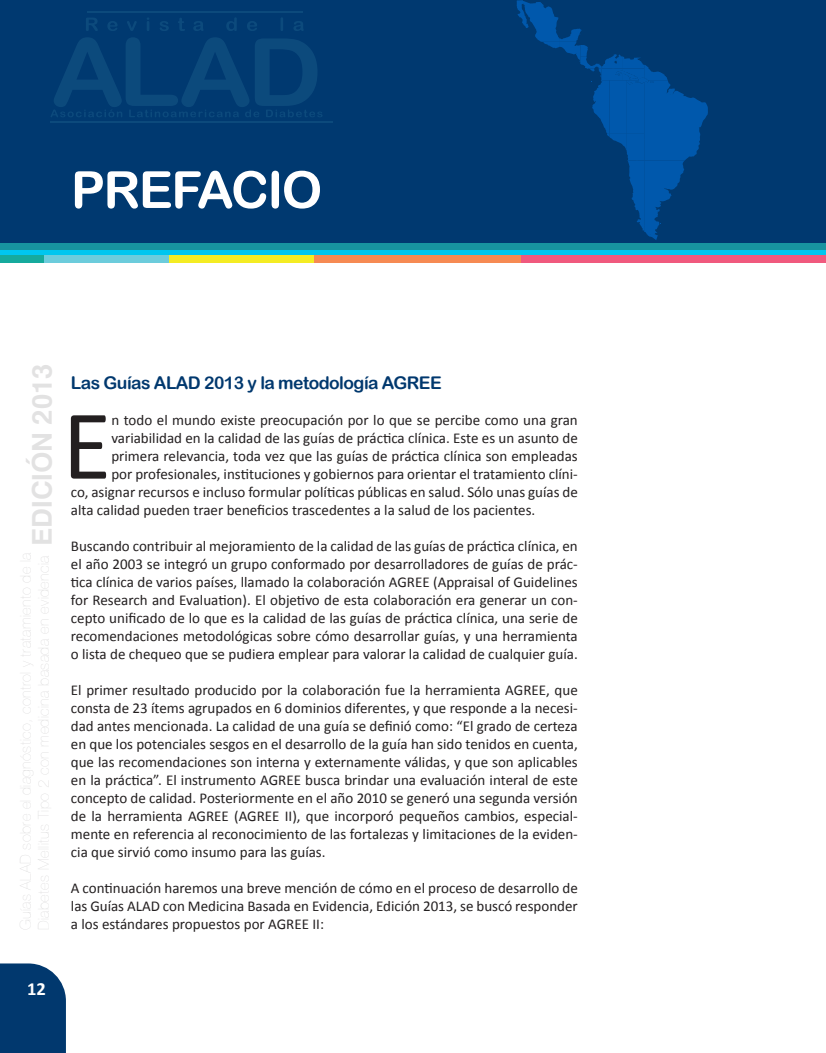
<style>
.page{position:relative;width:826px;height:1053px;background:#fff}
.page>*{position:absolute;margin:0;border:0;box-sizing:border-box;transform-origin:0 0}
.texto_corrido_lider{font:100.12px "Calibri";color:#231f20}
.texto_corrido{font:51.12px "Arial Rounded MT Bold";letter-spacing:-.03em;color:#fff}
.t1{font:700 18.5px "Calibri";color:#fff}
.texto_corrido-2{font:17.5px "Arial Rounded MT Bold";letter-spacing:-.03em;color:#01386e}
.texto_corrido-3{font:15px/18px "Calibri";color:#231f20;text-align:justify}
.texto_corrido_lider-2{font:15px "Calibri";color:#231f20}
</style>
<div class="page">
<svg style="left:0;top:963px;width:66px;height:89px;background:#0f4376"></svg>
<div style="left:0;top:0;width:826px;height:244px;background:#003970"></div>
<hr style="left:50px;top:121px;width:283px;height:1px;background:#6cccdc">
<hr style="left:87px;top:11px;width:215px;height:2px;background:#6cccdc">
<svg style="left:86px;top:18px;width:12px;height:13px"></svg>
<svg style="left:108px;top:21px;width:9px;height:10px"></svg>
<svg style="left:127px;top:21px;width:9px;height:10px"></svg>
<svg style="left:147px;top:18px;width:2px;height:13px"></svg>
<svg style="left:160px;top:21px;width:9px;height:10px"></svg>
<svg style="left:178px;top:18px;width:7px;height:13px"></svg>
<svg style="left:193px;top:21px;width:10px;height:10px"></svg>
<svg style="left:226px;top:18px;width:11px;height:13px"></svg>
<svg style="left:247px;top:21px;width:10px;height:10px"></svg>
<svg style="left:281px;top:18px;width:2px;height:13px"></svg>
<svg style="left:294px;top:21px;width:9px;height:10px"></svg>
<svg style="left:51px;top:37px;width:271px;height:80px"></svg>
<svg style="left:516px;top:0;width:192px;height:240px"></svg>
<div style="left:0;top:243px;width:826px;height:7px;background:#1794a0"></div>
<div style="left:0;top:250px;width:826px;height:5px;background:#00c6ef"></div>
<div style="left:521px;top:255px;width:305px;height:7px;background:#f0597e"></div>
<div style="left:313px;top:255px;width:208px;height:7px;background:#f68a53"></div>
<div style="left:169px;top:255px;width:144px;height:7px;background:#f4ec23"></div>
<div style="left:44px;top:255px;width:125px;height:7px;background:#6cccdc"></div>
<div style="left:0;top:255px;width:44px;height:7px;background:#15aa9d"></div>
<p class="texto_corrido" style="left:71px;top:159px;width:253px">PREFACIO</p>
<p class="t1" style="left:27px;top:977px;width:20px">12</p>
<p class="texto_corrido-2" style="left:71px;top:372px;width:372px">Las Guías ALAD 2013 y la metodología AGREE</p>
<p class="texto_corrido_lider" style="left:62px;top:382px;width:50px">E</p>
<p class="texto_corrido_lider-2" style="left:111px;top:410px;width:468px">n todo el mundo existe preocupación por lo que se percibe como una gran</p>
<p class="texto_corrido_lider-2" style="left:111px;top:428px;width:468px">variabilidad en la calidad de las guías de práctica clínica. Este es un asunto de</p>
<p class="texto_corrido_lider-2" style="left:111px;top:446px;width:468px">primera relevancia, toda vez que las guías de práctica clínica son empleadas</p>
<p class="texto_corrido_lider-2" style="left:111px;top:464px;width:468px">por profesionales, instituciones y gobiernos para orientar el tratamiento clíni-</p>
<p class="texto_corrido_lider-2" style="left:71px;top:482px;width:508px">co, asignar recursos e incluso formular políticas públicas en salud. Sólo unas guías de</p>
<p class="texto_corrido_lider-2" style="left:71px;top:500px;width:466px">alta calidad pueden traer beneficios trascedentes a la salud de los pacientes.</p>
<p class="texto_corrido-3" style="left:71px;top:536px;width:508px">Buscando contribuir al mejoramiento de la calidad de las guías de práctica clínica, en el año 2003 se integró un grupo conformado por desarrolladores de guías de prác&shy;tica clínica de varios países, llamado la colaboración AGREE (Appraisal of Guidelines for Research and Evaluation). El objetivo de esta colaboración era generar un con&shy;cepto unificado de lo que es la calidad de las guías de práctica clínica, una serie de recomendaciones metodológicas sobre cómo desarrollar guías, y una herramienta o lista de chequeo que se pudiera emplear para valorar la calidad de cualquier guía.</p>
<p class="texto_corrido-3" style="left:71px;top:680px;width:508px">El primer resultado producido por la colaboración fue la herramienta AGREE, que consta de 23 ítems agrupados en 6 dominios diferentes, y que responde a la necesi&shy;dad antes mencionada. La calidad de una guía se definió como: “El grado de certeza en que los potenciales sesgos en el desarrollo de la guía han sido tenidos en cuenta, que las recomendaciones son interna y externamente válidas, y que son aplicables en la práctica”. El instrumento AGREE busca brindar una evaluación interal de este concepto de calidad. Posteriormente en el año 2010 se generó una segunda versión de la herramienta AGREE (AGREE II), que incorporó pequeños cambios, especial&shy;mente en referencia al reconocimiento de las fortalezas y limitaciones de la eviden&shy;cia que sirvió como insumo para las guías.</p>
<p class="texto_corrido-3" style="left:71px;top:878px;width:508px">A continuación haremos una breve mención de cómo en el proceso de desarrollo de las Guías ALAD con Medicina Basada en Evidencia, Edición 2013, se buscó responder a los estándares propuestos por AGREE II:</p>
</div>
